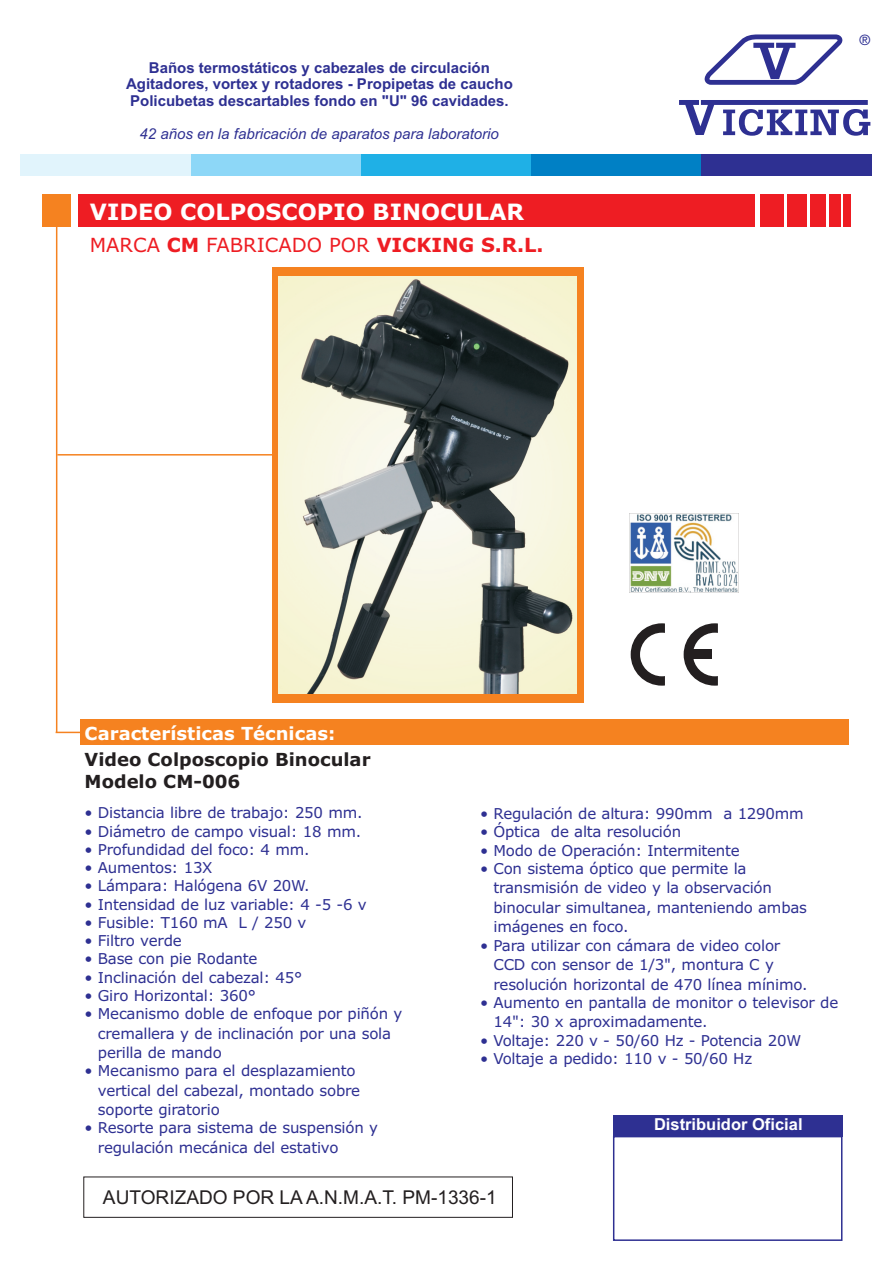
<style>
.page{position:relative;width:893px;height:1263px;background:#fff}
.page>*{position:absolute;margin:0;border:0;box-sizing:border-box;transform-origin:0 0}
.t1{font:700 22.5px "Verdana";color:#fff}
.t2{font:19.5px "Verdana";color:#ee1d23}
.t3{font:19.05px "Arial";color:#231f20}
.t4{font:700 18px/21.9px "Verdana";color:#231f20}
.t5{font:700 18px "Verdana";color:#fff}
.t6{font:700 16.5px "Arial";color:#fff}
.t7{font:15px/19.5px "Verdana";letter-spacing:-.015em;color:#2e3092}
.t8{font:700 15px/16.8px "Arial";color:#2e3092;text-align:center}
.t9{font:italic 15px "Arial";color:#2e3092}
.t10{font:condensed 14.4px "Helvetica Neue";color:#2e3092}
.s1{font-weight:700}
</style>
<div class="page">
<div style="left:79px;top:194px;width:676px;height:33px;background:#ee1d23"></div>
<div style="left:843px;top:194px;width:7px;height:33px;background:#ee1d23"></div>
<div style="left:829px;top:194px;width:11px;height:33px;background:#ee1d23"></div>
<div style="left:810px;top:194px;width:16px;height:33px;background:#ee1d23"></div>
<div style="left:787px;top:194px;width:20px;height:33px;background:#ee1d23"></div>
<div style="left:760px;top:194px;width:24px;height:33px;background:#ee1d23"></div>
<div style="left:42px;top:194px;width:29px;height:33px;background:#f58220"></div>
<hr style="left:56px;top:221px;width:1px;height:511px;background:#f58220">
<hr style="left:57px;top:454px;width:219px;height:1px;background:#f58220">
<hr style="left:56px;top:732px;width:38px;height:1px;background:#f58220">
<div style="left:81px;top:720px;width:768px;height:25px;background:#f58220"></div>
<img style="left:630px;top:514px;width:109px;height:79px">
<svg style="left:631px;top:623px;width:34px;height:63px"></svg>
<svg style="left:684px;top:623px;width:34px;height:63px"></svg>
<div style="left:690px;top:650px;width:22px;height:9px;background:#231f20"></div>
<div style="left:361px;top:154px;width:170px;height:22px;background:#1fb0e6"></div>
<div style="left:531px;top:154px;width:170px;height:22px;background:#0080c5"></div>
<div style="left:191px;top:154px;width:170px;height:22px;background:#8dd7f7"></div>
<div style="left:21px;top:154px;width:170px;height:22px;background:#e1f4fc"></div>
<div style="left:701px;top:154px;width:170px;height:22px;background:#2e3092"></div>
<svg style="left:679px;top:100px;width:191px;height:36px"></svg>
<svg style="left:704px;top:34px;width:139px;height:51px"></svg>
<div style="left:272px;top:267px;width:311px;height:436px;background:#f58220"></div>
<img style="left:279px;top:276px;width:298px;height:418px">
<svg style="left:613px;top:1135px;width:230px;height:106px"></svg>
<div style="left:613px;top:1115px;width:229px;height:21px;background:#2e3092"></div>
<p class="t8" style="left:126px;top:60px;width:388px">Baños termostáticos y cabezales de circulación<br>Agitadores, vortex y rotadores - Propipetas de caucho<br>Policubetas descartables fondo en "U" 96 cavidades.</p>
<p class="t9" style="left:140px;top:128px;width:361px">42 años en la fabricación de aparatos para laboratorio</p>
<h1 class="t1" style="left:90px;top:202px;width:436px">VIDEO COLPOSCOPIO BINOCULAR</h1>
<h2 class="t2" style="left:90px;top:237px;width:455px">MARCA <span class="s1">CM</span> FABRICADO POR <span class="s1">VICKING S.R.L.</span></h2>
<p class="t10" style="left:859px;top:34px;width:13px">®</p>
<p class="t5" style="left:85px;top:726px;width:252px">Características Técnicas:</p>
<p class="t4" style="left:85px;top:750px;width:287px">Video Colposcopio Binocular<br>Modelo CM-006</p>
<p class="t7" style="left:480px;top:805px;width:325px">• Regulación de altura: 990mm a 1290mm</p>
<p class="t7" style="left:480px;top:823px;width:203px">• Óptica de alta resolución</p>
<p class="t7" style="left:480px;top:842px;width:261px">• Modo de Operación: Intermitente</p>
<p class="t7" style="left:493px;top:860px;width:315px;text-indent:-13px">• Con sistema óptico que permite la transmisión de video y la observación binocular simultanea, manteniendo ambas imágenes en foco.</p>
<p class="t7" style="left:493px;top:937px;width:316px;text-indent:-13px">• Para utilizar con cámara de video color<br>CCD con sensor de 1/3", montura C y resolución horizontal de 470 línea mínimo.</p>
<p class="t7" style="left:493px;top:994px;width:346px;text-indent:-13px">• Aumento en pantalla de monitor o televisor de<br>14": 30 x aproximadamente.</p>
<p class="t7" style="left:480px;top:1031px;width:323px">• Voltaje: 220 v - 50/60 Hz - Potencia 20W</p>
<p class="t7" style="left:480px;top:1050px;width:274px">• Voltaje a pedido: 110 v - 50/60 Hz</p>
<p class="t7" style="left:84px;top:804px;width:280px">• Distancia libre de trabajo: 250 mm.</p>
<p class="t7" style="left:84px;top:823px;width:278px">• Diámetro de campo visual: 18 mm.</p>
<p class="t7" style="left:84px;top:841px;width:227px">• Profundidad del foco: 4 mm.</p>
<p class="t7" style="left:84px;top:859px;width:130px">• Aumentos: 13X</p>
<p class="t7" style="left:84px;top:877px;width:227px">• Lámpara: Halógena 6V 20W.</p>
<p class="t7" style="left:84px;top:896px;width:284px">• Intensidad de luz variable: 4 -5 -6 v</p>
<p class="t7" style="left:84px;top:914px;width:223px">• Fusible: T160 mA L / 250 v</p>
<p class="t7" style="left:84px;top:932px;width:99px">• Filtro verde</p>
<p class="t7" style="left:84px;top:950px;width:175px">• Base con pie Rodante</p>
<p class="t7" style="left:84px;top:968px;width:219px">• Inclinación del cabezal: 45°</p>
<p class="t7" style="left:84px;top:987px;width:173px">• Giro Horizontal: 360°</p>
<p class="t7" style="left:98px;top:1005px;width:306px;text-indent:-13px">• Mecanismo doble de enfoque por piñón y cremallera y de inclinación por una sola perilla de mando</p>
<p class="t7" style="left:98px;top:1062px;width:264px;text-indent:-13px">• Mecanismo para el desplazamiento vertical del cabezal, montado sobre soporte giratorio</p>
<p class="t7" style="left:98px;top:1119px;width:282px;text-indent:-13px">• Resorte para sistema de suspensión y regulación mecánica del estativo</p>
<p class="t6" style="left:654px;top:1118px;width:150px">Distribuidor Oficial</p>
<p class="t3" style="left:103px;top:1190px;width:395px">AUTORIZADO POR LA A.N.M.A.T. PM-1336-1</p>
</div>
